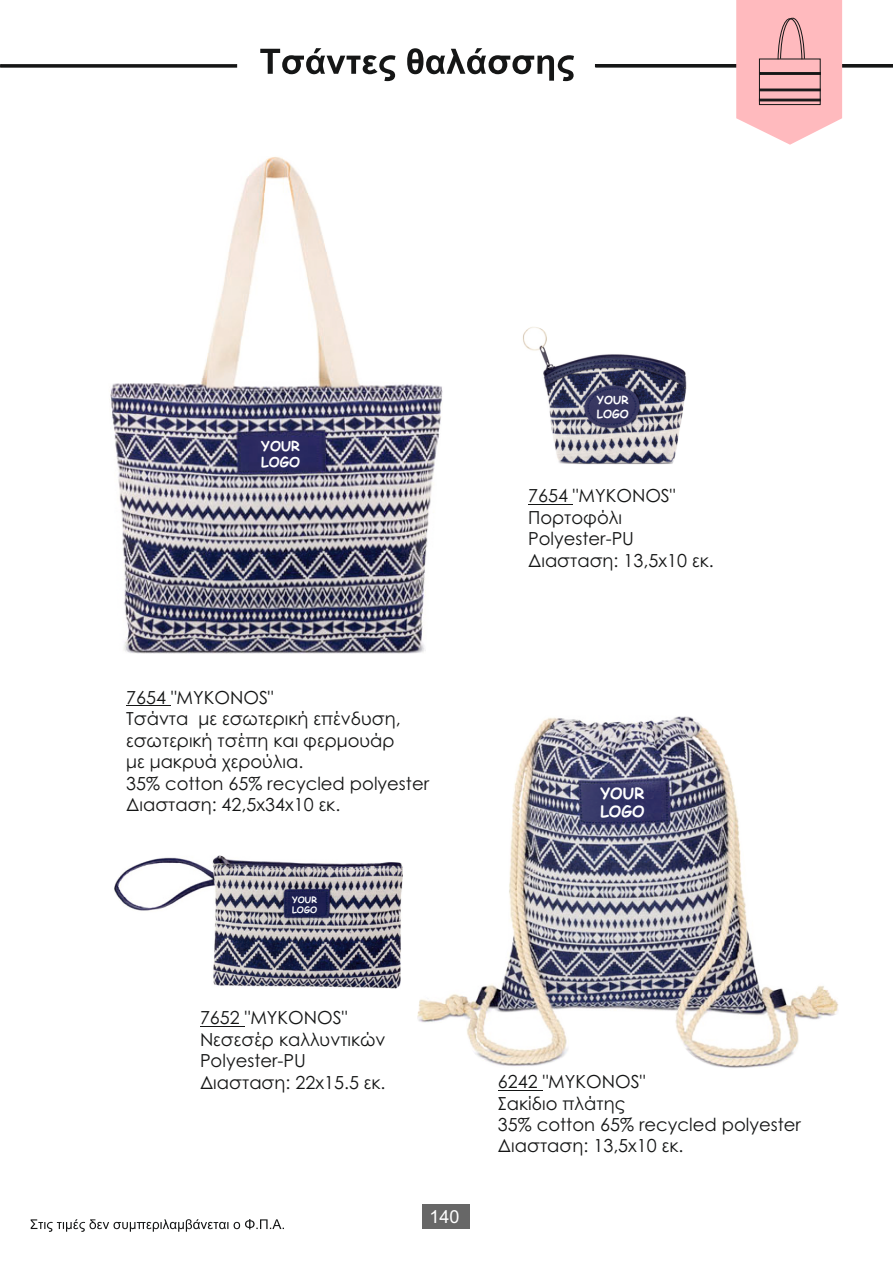
<style>
.page{position:relative;width:893px;height:1263px;background:#fff}
.page>*{position:absolute;margin:0;border:0;box-sizing:border-box;transform-origin:0 0}
.t1{font:18px/21.5px "Century Gothic";color:#151616}
.t2{font:18px "Arial";color:#fff}
.t3{font:700 15.6px/18.9px "Comic Sans MS";color:#fff}
.t4{font:700 13.8px/16.6px "Comic Sans MS";color:#fff}
.t5{font:700 11.25px/13.6px "Comic Sans MS";color:#fff}
.t6{font:700 8.85px/10.6px "Comic Sans MS";color:#fff}
</style>
<div class="page">
<img style="left:110px;top:156px;width:333px;height:498px">
<img style="left:417px;top:716px;width:422px;height:352px">
<img style="left:114px;top:855px;width:289px;height:134px">
<img style="left:523px;top:327px;width:164px;height:137px">
<svg style="left:31px;top:1219px;width:253px;height:13px"></svg>
<div style="left:422px;top:1204px;width:48px;height:25px;background:#676767"></div>
<svg style="left:0;top:64px;width:237px;height:3px"></svg>
<svg style="left:260px;top:48px;width:314px;height:33px"></svg>
<svg style="left:595px;top:0;width:298px;height:145px"></svg>
<hr style="left:528px;top:504px;width:30px;height:1px;background:#151616">
<svg style="left:558px;top:504px;width:15px;height:1px"></svg>
<hr style="left:200px;top:1026px;width:45px;height:1px;background:#151616">
<hr style="left:498px;top:1090px;width:45px;height:1px;background:#151616">
<hr style="left:126px;top:705px;width:30px;height:1px;background:#151616">
<svg style="left:156px;top:705px;width:15px;height:1px"></svg>
<p class="t4" style="left:261px;top:439px;width:40px">YOUR<br>LOGO</p>
<p class="t5" style="left:597px;top:394px;width:33px">YOUR<br>LOGO</p>
<p class="t1" style="left:528px;top:487px;width:187px">7654 "MYKONOS"<br>Πορτοφόλι<br>Polyester-PU<br>Διασταση: 13,5x10 εκ.</p>
<p class="t1" style="left:126px;top:688px;width:305px">7654 "MYKONOS"<br>Τσάντα με εσωτερική επένδυση, εσωτερική τσέπη και φερμουάρ<br>με μακρυά χερούλια.<br>35% cotton 65% recycled polyester<br>Διασταση: 42,5x34x10 εκ.</p>
<p class="t6" style="left:292px;top:895px;width:27px">YOUR<br>LOGO</p>
<p class="t1" style="left:200px;top:1009px;width:187px">7652 "MYKONOS"<br>Νεσεσέρ καλλυντικών<br>Polyester-PU<br>Διασταση: 22x15.5 εκ.</p>
<p class="t2" style="left:429px;top:1210px;width:32px">140</p>
<p class="t3" style="left:600px;top:785px;width:46px">YOUR<br>LOGO</p>
<p class="t1" style="left:498px;top:1072px;width:305px">6242 "MYKONOS"<br>Σακίδιο πλάτης<br>35% cotton 65% recycled polyester<br>Διασταση: 13,5x10 εκ.</p>
</div>
